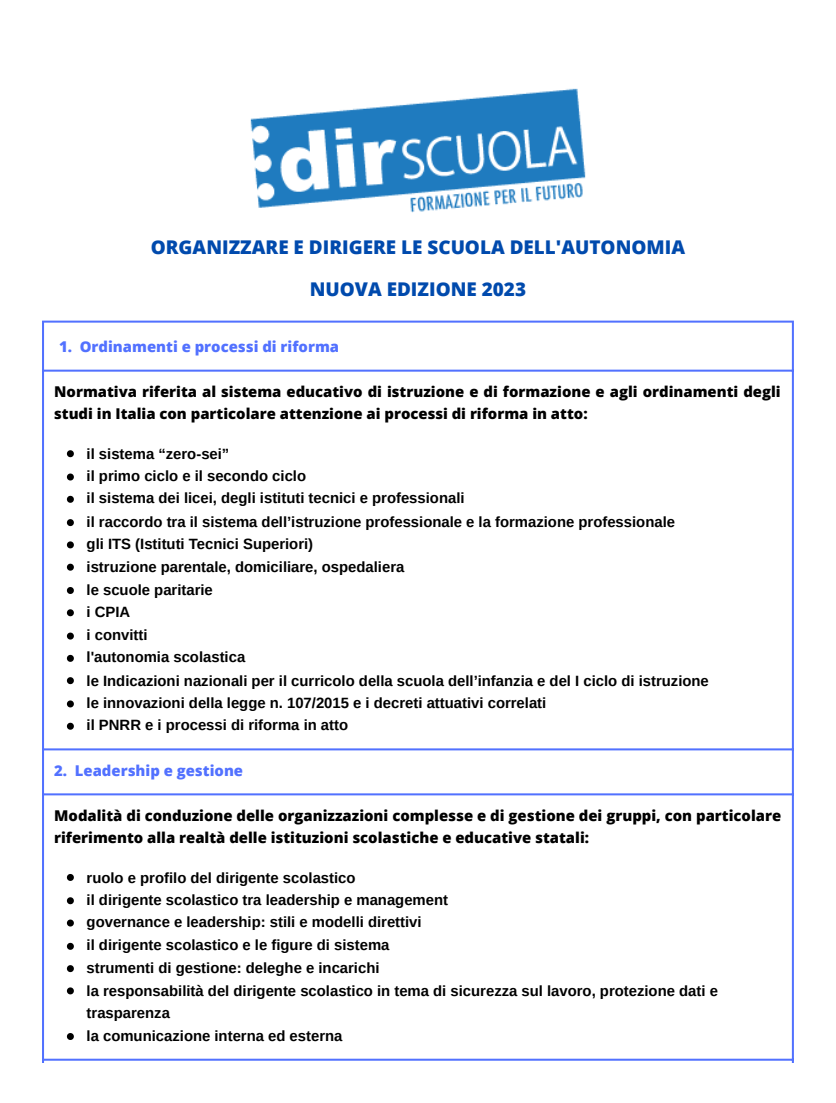
<style>
.page{position:relative;width:836px;height:1103px;background:#fff}
.page>*{position:absolute;margin:0;border:0;box-sizing:border-box;transform-origin:0 0}
.t1{font:800 18.9px "Open Sans";color:#004aad}
.t2{font:700 14.85px/22.6px "Arimo";color:#000}
.t3{font:800 14.85px/22.4px "Open Sans";color:#000}
.t4{font:800 14.85px "Open Sans";color:#5271ff}
</style>
<div class="page">
<img style="left:250px;top:88px;width:336px;height:125px">
<svg style="left:67px;top:450px;width:7px;height:7px"></svg>
<svg style="left:67px;top:473px;width:7px;height:7px"></svg>
<svg style="left:67px;top:496px;width:7px;height:7px"></svg>
<svg style="left:67px;top:519px;width:7px;height:7px"></svg>
<svg style="left:67px;top:541px;width:7px;height:7px"></svg>
<svg style="left:67px;top:564px;width:7px;height:7px"></svg>
<svg style="left:67px;top:587px;width:7px;height:7px"></svg>
<svg style="left:67px;top:609px;width:7px;height:7px"></svg>
<svg style="left:67px;top:632px;width:7px;height:7px"></svg>
<svg style="left:67px;top:655px;width:7px;height:7px"></svg>
<svg style="left:67px;top:677px;width:7px;height:7px"></svg>
<svg style="left:67px;top:700px;width:7px;height:7px"></svg>
<svg style="left:67px;top:723px;width:7px;height:7px"></svg>
<svg style="left:67px;top:874px;width:7px;height:7px"></svg>
<svg style="left:67px;top:897px;width:7px;height:7px"></svg>
<svg style="left:67px;top:919px;width:7px;height:7px"></svg>
<svg style="left:67px;top:943px;width:7px;height:7px"></svg>
<svg style="left:67px;top:965px;width:7px;height:7px"></svg>
<svg style="left:67px;top:987px;width:7px;height:7px"></svg>
<svg style="left:67px;top:1033px;width:7px;height:7px"></svg>
<hr style="left:42px;top:323px;width:2px;height:739px;background:#5271ff">
<hr style="left:791px;top:323px;width:3px;height:739px;background:#5271ff">
<hr style="left:42px;top:321px;width:752px;height:2px;background:#5271ff">
<hr style="left:42px;top:370px;width:752px;height:2px;background:#5271ff">
<hr style="left:42px;top:748px;width:752px;height:2px;background:#5271ff">
<hr style="left:42px;top:793px;width:752px;height:2px;background:#5271ff">
<hr style="left:42px;top:1058px;width:752px;height:2px;background:#5271ff">
<hr style="left:42px;top:1102px;width:752px;height:1px;background:#5271ff">
<p class="t1" style="left:151px;top:232px;width:536px">ORGANIZZARE E DIRIGERE LE SCUOLA DELL'AUTONOMIA</p>
<p class="t1" style="left:310px;top:275px;width:218px">NUOVA EDIZIONE 2023</p>
<p class="t4" style="left:59px;top:335px;width:281px">1. Ordinamenti e processi di riforma</p>
<p class="t3" style="left:54px;top:380px;width:728px">Normativa riferita al sistema educativo di istruzione e di formazione e agli ordinamenti degli studi in Italia con particolare attenzione ai processi di riforma in atto:</p>
<p class="t2" style="left:87px;top:442px;width:623px">il sistema “zero-sei”<br>il primo ciclo e il secondo ciclo<br>il sistema dei licei, degli istituti tecnici e professionali<br>il raccordo tra il sistema dell’istruzione professionale e la formazione professionale<br>gli ITS (Istituti Tecnici Superiori)<br>istruzione parentale, domiciliare, ospedaliera<br>le scuole paritarie<br>i CPIA<br>i convitti<br>l'autonomia scolastica<br>le Indicazioni nazionali per il curricolo della scuola dell’infanzia e del I ciclo di istruzione le innovazioni della legge n. 107/2015 e i decreti attuativi correlati<br>il PNRR e i processi di riforma in atto</p>
<p class="t4" style="left:54px;top:759px;width:190px">2. Leadership e gestione</p>
<p class="t3" style="left:54px;top:803px;width:728px">Modalità di conduzione delle organizzazioni complesse e di gestione dei gruppi, con particolare riferimento alla realtà delle istituzioni scolastiche e educative statali:</p>
<p class="t2" style="left:87px;top:866px;width:633px">ruolo e profilo del dirigente scolastico<br>il dirigente scolastico tra leadership e management<br>governance e leadership: stili e modelli direttivi<br>il dirigente scolastico e le figure di sistema<br>strumenti di gestione: deleghe e incarichi<br>la responsabilità del dirigente scolastico in tema di sicurezza sul lavoro, protezione dati e trasparenza<br>la comunicazione interna ed esterna</p>
</div>
